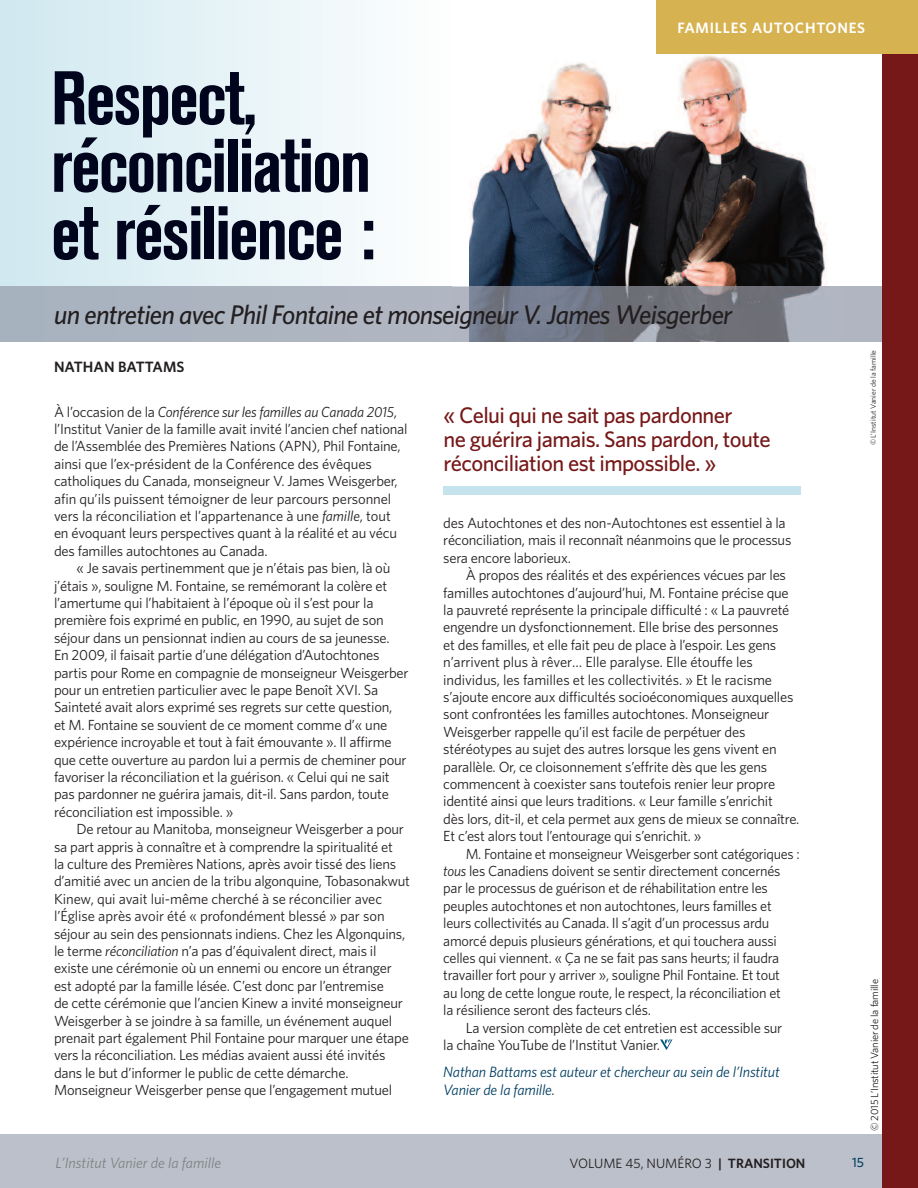
<style>
.page{position:relative;width:918px;height:1188px;background:#fff}
.page>*{position:absolute;margin:0;border:0;box-sizing:border-box;transform-origin:0 0}
.t1{font:700 condensed 75px/67.5px "Akzidenz Grotesk BE";letter-spacing:-.025em;color:#00041c}
.t2{font:italic 500 27px "Whitney";letter-spacing:-.025em;color:#231f20}
.t3{font:500 22.5px/24px "Whitney";letter-spacing:-.025em;color:#771818}
.t4{font:italic 15px/18px "Whitney";letter-spacing:-.01em;color:#003f61}
.t5{font:italic 15px "Whitney";color:#808285}
.t6{font:600 15px "Whitney";letter-spacing:.05em;color:#fff}
.t7{font:600 15px "Whitney";letter-spacing:.005em;color:#231f20}
.t8{font:14.7px/17.4px "Whitney";letter-spacing:-.015em;color:#231f20}
.t9{font:13.5px "Whitney";color:#231f20}
.t10{font:500 13.5px "Whitney";color:#003f61}
.t11{font:10.5px "Whitney";letter-spacing:-.015em;color:#231f20}
.t12{font:7.5px "Whitney";color:#231f20}
.s1{font-style:italic}
.s2{font-weight:600}
</style>
<div class="page">
<div style="left:0;top:1134px;width:901px;height:54px;background:#bcc0ca"></div>
<div style="left:444px;top:486px;width:357px;height:9px;background:#c4e3ed"></div>
<div style="left:0;top:0;width:451px;height:342px;background:linear-gradient(to right,#d0e8f0,#fdfefe)"></div>
<svg style="left:660px;top:1039px;width:12px;height:11px"></svg>
<img style="left:470px;top:55px;width:357px;height:231px">
<div style="left:656px;top:0;width:262px;height:54px;background:#d7b250"></div>
<svg style="left:451px;top:286px;width:19px;height:56px"></svg>
<div style="left:0;top:286px;width:451px;height:56px;background:#acb4c0"></div>
<div style="left:845px;top:286px;width:37px;height:56px;background:#b1b5c2"></div>
<img style="left:470px;top:286px;width:375px;height:56px">
<div style="left:882px;top:54px;width:36px;height:1134px;background:#771818"></div>
<h1 class="t1" style="left:51px;top:71px;width:326px">Respect, réconciliation et résilience :</h1>
<p class="t6" style="left:677px;top:19px;width:189px">FAMILLES AUTOCHTONES</p>
<h2 class="t2" style="left:54px;top:299px;width:680px">un entretien avec Phil Fontaine et monseigneur V. James Weisgerber</h2>
<p class="t7" style="left:54px;top:358px;width:132px">NATHAN BATTAMS</p>
<p class="t8" style="left:54px;top:403px;width:355px">À l’occasion de la <span class="s1">Conférence sur les familles au Canada 2015</span>, l’Institut Vanier de la famille avait invité l’ancien chef national de l’Assemblée des Premières Nations (APN), Phil Fontaine, ainsi que l’ex-président de la Conférence des évêques catholiques du Canada, monseigneur V. James Weisgerber, afin qu’ils puissent témoigner de leur parcours personnel vers la réconciliation et l’appartenance à une <span class="s1">famille</span>, tout en évoquant leurs perspectives quant à la réalité et au vécu des familles autochtones au Canada.</p>
<p class="t8" style="left:54px;top:560px;width:356px;text-indent:22px">« Je savais pertinemment que je n’étais pas bien, là où j’étais », souligne M. Fontaine, se remémorant la colère et l’amertume qui l’habitaient à l’époque où il s’est pour la première fois exprimé en public, en 1990, au sujet de son séjour dans un pensionnat indien au cours de sa jeunesse.<br>En 2009, il faisait partie d’une délégation d’Autochtones partis pour Rome en compagnie de monseigneur Weisgerber pour un entretien particulier avec le pape Benoît XVI. Sa Sainteté avait alors exprimé ses regrets sur cette question,<br>et M. Fontaine se souvient de ce moment comme d’« une expérience incroyable et tout à fait émouvante ». Il affirme que cette ouverture au pardon lui a permis de cheminer pour favoriser la réconciliation et la guérison. « Celui qui ne sait pas pardonner ne guérira jamais, dit-il. Sans pardon, toute réconciliation est impossible. »</p>
<p class="t8" style="left:54px;top:821px;width:358px;text-indent:23px">De retour au Manitoba, monseigneur Weisgerber a pour sa part appris à connaître et à comprendre la spiritualité et<br>la culture des Premières Nations, après avoir tissé des liens d’amitié avec un ancien de la tribu algonquine, Tobasonakwut Kinew, qui avait lui-même cherché à se réconcilier avec l’Église après avoir été « profondément blessé » par son séjour au sein des pensionnats indiens. Chez les Algonquins, le terme <span class="s1">réconciliation</span> n’a pas d’équivalent direct, mais il existe une cérémonie où un ennemi ou encore un étranger est adopté par la famille lésée. C’est donc par l’entremise<br>de cette cérémonie que l’ancien Kinew a invité monseigneur Weisgerber à se joindre à sa famille, un événement auquel prenait part également Phil Fontaine pour marquer une étape vers la réconciliation. Les médias avaient aussi été invités dans le but d’informer le public de cette démarche.<br>Monseigneur Weisgerber pense que l’engagement mutuel</p>
<h3 class="t3" style="left:443px;top:403px;width:329px">« Celui qui ne sait pas pardonner<br>ne guérira jamais. Sans pardon, toute réconciliation est impossible. »</h3>
<p class="t8" style="left:443px;top:514px;width:350px">des Autochtones et des non-Autochtones est essentiel à la réconciliation, mais il reconnaît néanmoins que le processus sera encore laborieux.</p>
<p class="t8" style="left:443px;top:566px;width:358px;text-indent:23px">À propos des réalités et des expériences vécues par les familles autochtones d’aujourd’hui, M. Fontaine précise que la pauvreté représente la principale difficulté : « La pauvreté engendre un dysfonctionnement. Elle brise des personnes<br>et des familles, et elle fait peu de place à l’espoir. Les gens n’arrivent plus à rêver… Elle paralyse. Elle étouffe les individus, les familles et les collectivités. » Et le racisme s’ajoute encore aux difficultés socioéconomiques auxquelles sont confrontées les familles autochtones. Monseigneur Weisgerber rappelle qu’il est facile de perpétuer des stéréotypes au sujet des autres lorsque les gens vivent en parallèle. Or, ce cloisonnement s’effrite dès que les gens commencent à coexister sans toutefois renier leur propre identité ainsi que leurs traditions. « Leur famille s’enrichit<br>dès lors, dit-il, et cela permet aux gens de mieux se connaître.<br>Et c’est alors tout l’entourage qui s’enrichit. »</p>
<p class="t8" style="left:443px;top:845px;width:358px;text-indent:22px">M. Fontaine et monseigneur Weisgerber sont catégoriques : <span class="s1">tous</span> les Canadiens doivent se sentir directement concernés par le processus de guérison et de réhabilitation entre les peuples autochtones et non autochtones, leurs familles et leurs collectivités au Canada. Il s’agit d’un processus ardu amorcé depuis plusieurs générations, et qui touchera aussi celles qui viennent. « Ça ne se fait pas sans heurts; il faudra travailler fort pour y arriver », souligne Phil Fontaine. Et tout<br>au long de cette longue route, le respect, la réconciliation et<br>la résilience seront des facteurs clés.</p>
<p class="t8" style="left:443px;top:1019px;width:341px;text-indent:22px">La version complète de cet entretien est accessible sur la chaîne YouTube de l’Institut Vanier.</p>
<p class="t4" style="left:443px;top:1063px;width:338px">Nathan Battams est auteur et chercheur au sein de l’Institut<br>Vanier de la famille.</p>
<p class="t12" style="left:869px;top:445px;width:97px;rotate:-90deg">© L’Institut Vanier de la famille</p>
<p class="t11" style="left:868px;top:1131px;width:153px;rotate:-90deg">© 2015 L’Institut Vanier de la famille</p>
<p class="t5" style="left:56px;top:1155px;width:167px">L’Institut Vanier de la famille</p>
<p class="t9" style="left:569px;top:1156px;width:238px">VOLUME 45, NUMÉRO 3 <span class="s2">| TRANSITION</span></p>
<p class="t10" style="left:852px;top:1155px;width:13px">15</p>
</div>
